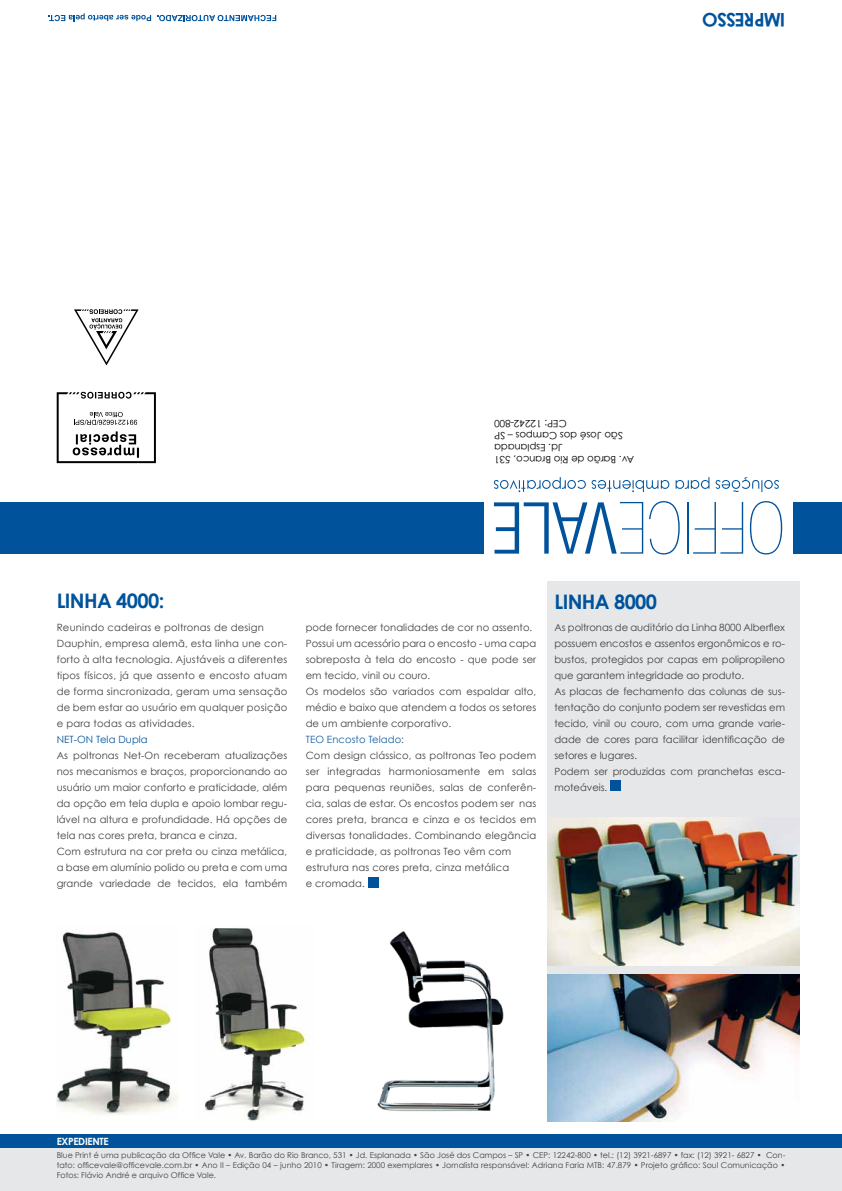
<style>
.page{position:relative;width:842px;height:1191px;background:#fff}
.page>*{position:absolute;margin:0;border:0;box-sizing:border-box;transform-origin:0 0}
.t1{font:700 20px "Century Gothic";letter-spacing:-.03em;color:#00539b}
.t2{font:700 18.8px "Century Gothic";letter-spacing:-.04em;color:#00539b}
.t3{font:10px/16px "Century Gothic";letter-spacing:.005em;color:#414042}
.t4{font:10px/12px "Century Gothic";color:#000;text-align:right}
.t5{font:10px "Century Gothic";letter-spacing:.005em;color:#00539b}
.t6{font:700 10px "Century Gothic";letter-spacing:-.03em;color:#fff}
.t7{font:8px/10px "Century Gothic";color:#414042;text-align:justify}
.s1{color:#145da2}
</style>
<div class="page">
<div style="left:0;top:502px;width:484px;height:52px;background:#00539b"></div>
<div style="left:793px;top:502px;width:49px;height:52px;background:#00539b"></div>
<svg style="left:157px;top:15px;width:119px;height:6px"></svg>
<svg style="left:48px;top:13px;width:103px;height:8px"></svg>
<svg style="left:57px;top:392px;width:99px;height:71px"></svg>
<svg style="left:74px;top:309px;width:65px;height:56px"></svg>
<div style="left:0;top:1148px;width:842px;height:43px;background:#e6e7e8"></div>
<div style="left:0;top:1134px;width:842px;height:14px;background:#00539b"></div>
<div style="left:547px;top:581px;width:252px;height:540px;background:#e6e7e8"></div>
<div style="left:610px;top:780px;width:10px;height:11px;background:#00539b"></div>
<img style="left:57px;top:932px;width:121px;height:183px">
<img style="left:204px;top:927px;width:104px;height:194px">
<img style="left:377px;top:931px;width:127px;height:181px">
<svg style="left:750px;top:501px;width:32px;height:53px"></svg>
<svg style="left:693px;top:502px;width:50px;height:51px"></svg>
<hr style="left:687px;top:502px;width:1px;height:51px;background:#00539b">
<svg style="left:649px;top:501px;width:31px;height:53px"></svg>
<svg style="left:494px;top:502px;width:149px;height:51px"></svg>
<svg style="left:494px;top:477px;width:285px;height:15px"></svg>
<div style="left:368px;top:877px;width:10px;height:10px;background:#00539b"></div>
<img style="left:547px;top:974px;width:252px;height:147px">
<img style="left:547px;top:818px;width:252px;height:147px">
<h2 class="t2" style="left:718px;top:32px;width:17px;rotate:-180deg">O</h2>
<h2 class="t2" style="left:785px;top:32px;width:60px;rotate:-180deg">IMP RESS</h2>
<p class="t4" style="left:634px;top:465px;width:141px;rotate:-180deg">Av. Barão de Rio Branco, 531<br>Jd. Esplanada<br>São José dos Campos – SP<br>CEP: 12242-800</p>
<h1 class="t1" style="left:57px;top:588px;width:109px">LIN HA 4000:</h1>
<p class="t3" style="left:57px;top:619px;width:232px">Reunindo cadeiras e poltronas de design Dauphin, empresa alemã, esta linha une con&shy;forto à alta tecnologia. Ajustáveis a diferentes tipos físicos, já que assento e encosto atuam de forma sincronizada, geram uma sensação de bem estar ao usuário em qualquer posição e para todas as atividades.</p>
<p class="t5" style="left:57px;top:733px;width:93px">NET-ON Tela Dupla</p>
<p class="t3" style="left:57px;top:747px;width:232px">As poltronas Net-On receberam atualizações nos mecanismos e braços, proporcionando ao usuário um maior conforto e praticidade, além da opção em tela dupla e apoio lombar regu&shy;lável na altura e profundidade. Há opções de tela nas cores preta, branca e cinza.<br>Com estrutura na cor preta ou cinza metálica, a base em alumínio polido ou preta e com uma grande variedade de tecidos, ela também</p>
<p class="t3" style="left:306px;top:619px;width:232px">pode fornecer tonalidades de cor no assento.<br>Possui um acessório para o encosto - uma capa sobreposta à tela do encosto - que pode ser em tecido, vinil ou couro.<br>Os modelos são variados com espaldar alto, médio e baixo que atendem a todos os setores de um ambiente corporativo.<br><span class="s1">TEO Encosto Telado</span>:<br>Com design clássico, as poltronas Teo podem ser integradas harmoniosamente em salas para pequenas reuniões, salas de conferên&shy;cia, salas de estar. Os encostos podem ser nas cores preta, branca e cinza e os tecidos em diversas tonalidades. Combinando elegância e praticidade, as poltronas Teo vêm com estrutura nas cores preta, cinza metálica<br>e cromada.</p>
<h1 class="t1" style="left:554px;top:589px;width:104px">LIN HA 8000</h1>
<p class="t3" style="left:554px;top:619px;width:232px">As poltronas de auditório da Linha 8000 Alberflex possuem encostos e assentos ergonômicos e ro&shy;bustos, protegidos por capas em polipropileno que garantem integridade ao produto.<br>As placas de fechamento das colunas de sus&shy;tentação do conjunto podem ser revestidas em tecido, vinil ou couro, com uma grande varie&shy;dade de cores para facilitar identificação de setores e lugares.<br>Podem ser produzidas com pranchetas esca&shy;moteáveis.</p>
<p class="t6" style="left:57px;top:1135px;width:52px">EXPEDIENTE</p>
<p class="t7" style="left:57px;top:1150px;width:730px">Blue Print é uma publicação da Office Vale • Av. Barão do Rio Branco, 531 • Jd. Esplanada • São José dos Campos – SP • CEP: 12242-800 • tel.: (12) 3921-6897 • fax: (12) 3921- 6827 • Con&shy;tato: officevale@officevale.com.br • Ano II – Edição 04 – junho 2010 • Tiragem: 2000 exemplares • Jornalista responsável: Adriana Faria MTB: 47.879 • Projeto gráfico: Soul Comunicação • Fotos: Flávio André e arquivo Office Vale.</p>
</div>
